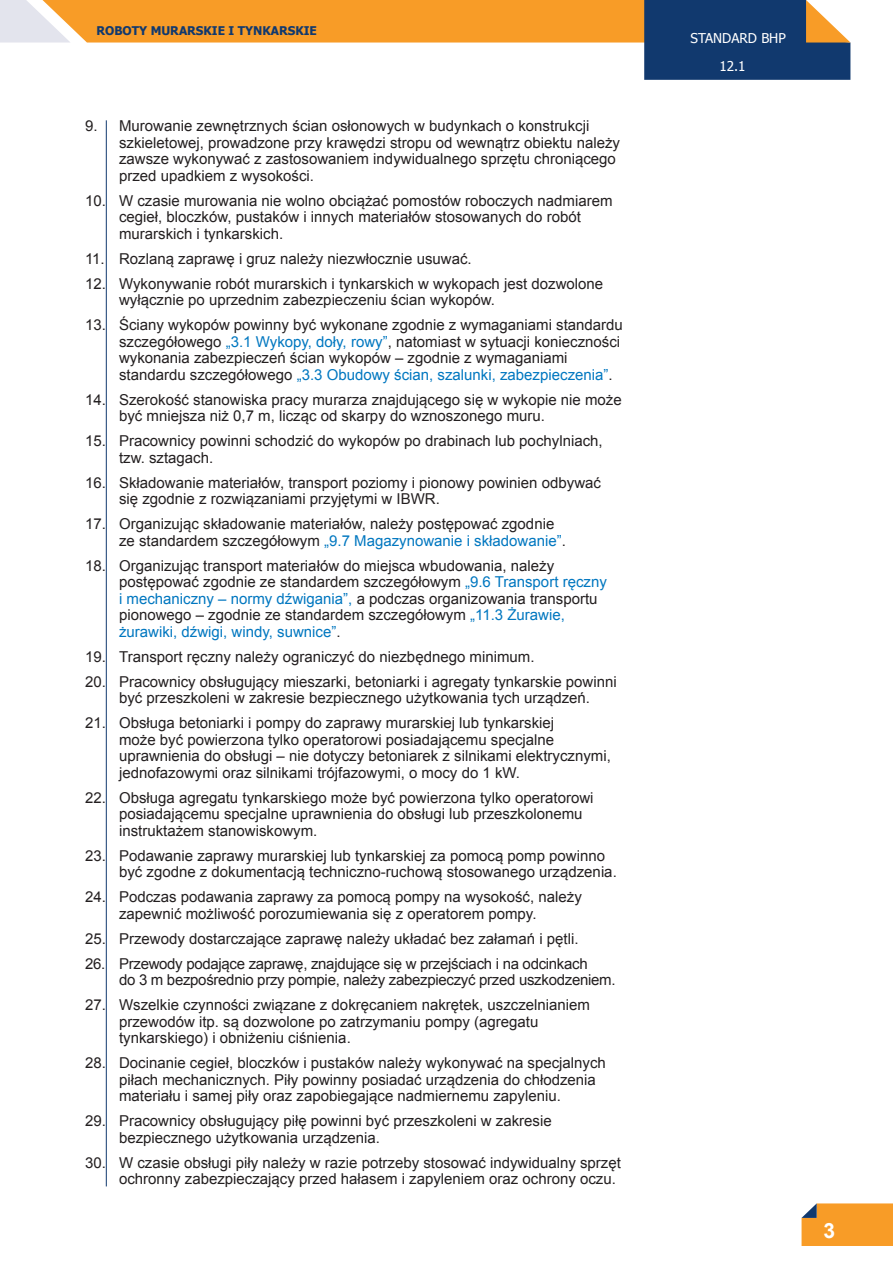
<style>
.page{position:relative;width:893px;height:1263px;background:#fff}
.page>*{position:absolute;margin:0;border:0;box-sizing:border-box;transform-origin:0 0}
.tekst{font:700 21px "Arial";color:#fff}
.Tekst_numerowany{font:15px/16.5px "Arial";color:#231f20}
.Tekst_numerowany-2{font:15px/16.5px "Arial";letter-spacing:-.02em;color:#231f20}
.t1{font:13.5px "Tahoma";color:#fff}
.t2{font:700 12px "Tahoma";color:#11396e}
.s1{color:#0077c0}
</style>
<div class="page">
<svg style="left:801px;top:1203px;width:92px;height:43px;background:#f19d32"></svg>
<svg style="left:0;top:0;width:850px;height:80px"></svg>
<hr style="left:106px;top:120px;width:1px;height:1066px;background:#11396e">
<p class="t2" style="left:96px;top:23px;width:222px">ROBOTY MURARSKIE I TYNKARSKIE</p>
<p class="Tekst_numerowany" style="left:119px;top:118px;width:503px;text-indent:-34px">9. Murowanie zewnętrznych ścian osłonowych w budynkach o konstrukcji szkieletowej, prowadzone przy krawędzi stropu od wewnątrz obiektu należy zawsze wykonywać z zastosowaniem indywidualnego sprzętu chroniącego przed upadkiem z wysokości.</p>
<p class="Tekst_numerowany" style="left:119px;top:192px;width:495px;text-indent:-34px">10. W czasie murowania nie wolno obciążać pomostów roboczych nadmiarem cegieł, bloczków, pustaków i innych materiałów stosowanych do robót murarskich i tynkarskich.</p>
<p class="Tekst_numerowany" style="left:85px;top:250px;width:388px">11. Rozlaną zaprawę i gruz należy niezwłocznie usuwać.</p>
<p class="Tekst_numerowany" style="left:119px;top:275px;width:486px;text-indent:-34px">12. Wykonywanie robót murarskich i tynkarskich w wykopach jest dozwolone wyłącznie po uprzednim zabezpieczeniu ścian wykopów.</p>
<p class="Tekst_numerowany" style="left:119px;top:317px;width:505px;text-indent:-34px">13. Ściany wykopów powinny być wykonane zgodnie z wymaganiami standardu szczegółowego <span class="s1">„3.1 Wykopy, doły, rowy”</span>, natomiast w sytuacji konieczności wykonania zabezpieczeń ścian wykopów – zgodnie z wymaganiami standardu szczegółowego <span class="s1">„3.3 Obudowy ścian, szalunki, zabezpieczenia”</span>.</p>
<p class="Tekst_numerowany" style="left:119px;top:391px;width:504px;text-indent:-34px">14. Szerokość stanowiska pracy murarza znajdującego się w wykopie nie może być mniejsza niż 0,7 m, licząc od skarpy do wznoszonego muru.</p>
<p class="Tekst_numerowany" style="left:119px;top:433px;width:485px;text-indent:-34px">15. Pracownicy powinni schodzić do wykopów po drabinach lub pochylniach, tzw. sztagach.</p>
<p class="Tekst_numerowany" style="left:119px;top:474px;width:483px;text-indent:-34px">16. Składowanie materiałów, transport poziomy i pionowy powinien odbywać się zgodnie z rozwiązaniami przyjętymi w IBWR.</p>
<p class="Tekst_numerowany" style="left:119px;top:516px;width:448px;text-indent:-34px">17. Organizując składowanie materiałów, należy postępować zgodnie ze standardem szczegółowym <span class="s1">„9.7 Magazynowanie i składowanie”</span>.</p>
<p class="Tekst_numerowany" style="left:119px;top:557px;width:489px;text-indent:-34px">18. Organizując transport materiałów do miejsca wbudowania, należy postępować zgodnie ze standardem szczegółowym <span class="s1">„9.6 Transport ręczny i mechaniczny – normy dźwigania”,</span> a podczas organizowania transportu pionowego – zgodnie ze standardem szczegółowym <span class="s1">„11.3 Żurawie, żurawiki, dźwigi, windy, suwnice”</span>.</p>
<p class="Tekst_numerowany" style="left:85px;top:648px;width:451px">19. Transport ręczny należy ograniczyć do niezbędnego minimum.</p>
<p class="Tekst_numerowany" style="left:85px;top:673px;width:533px;text-align:center">20. Pracownicy obsługujący mieszarki, betoniarki i agregaty tynkarskie powinni być przeszkoleni w zakresie bezpiecznego użytkowania tych urządzeń.</p>
<p class="Tekst_numerowany" style="left:119px;top:715px;width:493px;text-indent:-34px">21. Obsługa betoniarki i pompy do zaprawy murarskiej lub tynkarskiej<br>może być powierzona tylko operatorowi posiadającemu specjalne uprawnienia do obsługi – nie dotyczy betoniarek z silnikami elektrycznymi, jednofazowymi oraz silnikami trójfazowymi, o mocy do 1 kW.</p>
<p class="Tekst_numerowany" style="left:119px;top:789px;width:476px;text-indent:-34px">22. Obsługa agregatu tynkarskiego może być powierzona tylko operatorowi posiadającemu specjalne uprawnienia do obsługi lub przeszkolonemu instruktażem stanowiskowym.</p>
<p class="Tekst_numerowany" style="left:119px;top:847px;width:499px;text-indent:-34px">23. Podawanie zaprawy murarskiej lub tynkarskiej za pomocą pomp powinno być zgodne z dokumentacją techniczno-ruchową stosowanego urządzenia.</p>
<p class="Tekst_numerowany" style="left:119px;top:889px;width:464px;text-indent:-34px">24. Podczas podawania zaprawy za pomocą pompy na wysokość, należy zapewnić możliwość porozumiewania się z operatorem pompy.</p>
<p class="Tekst_numerowany" style="left:85px;top:930px;width:495px">25. Przewody dostarczające zaprawę należy układać bez załamań i pętli.</p>
<p class="Tekst_numerowany-2" style="left:119px;top:955px;width:498px;text-indent:-34px">26. Przewody podające zaprawę, znajdujące się w przejściach i na odcinkach<br>do 3 m bezpośrednio przy pompie, należy zabezpieczyć przed uszkodzeniem.</p>
<p class="Tekst_numerowany" style="left:119px;top:997px;width:473px;text-indent:-34px">27. Wszelkie czynności związane z dokręcaniem nakrętek, uszczelnianiem przewodów itp. są dozwolone po zatrzymaniu pompy (agregatu tynkarskiego) i obniżeniu ciśnienia.</p>
<p class="Tekst_numerowany" style="left:119px;top:1055px;width:488px;text-indent:-34px">28. Docinanie cegieł, bloczków i pustaków należy wykonywać na specjalnych piłach mechanicznych. Piły powinny posiadać urządzenia do chłodzenia materiału i samej piły oraz zapobiegające nadmiernemu zapyleniu.</p>
<p class="Tekst_numerowany" style="left:119px;top:1113px;width:434px;text-indent:-34px">29. Pracownicy obsługujący piłę powinni być przeszkoleni w zakresie bezpiecznego użytkowania urządzenia.</p>
<p class="Tekst_numerowany" style="left:119px;top:1154px;width:503px;text-indent:-34px">30. W czasie obsługi piły należy w razie potrzeby stosować indywidualny sprzęt ochronny zabezpieczający przed hałasem i zapyleniem oraz ochrony oczu.</p>
<p class="t1" style="left:691px;top:29px;width:97px">STANDARD BHP</p>
<p class="t1" style="left:719px;top:57px;width:28px">12.1</p>
<p class="tekst" style="left:823px;top:1217px;width:13px">3</p>
</div>
